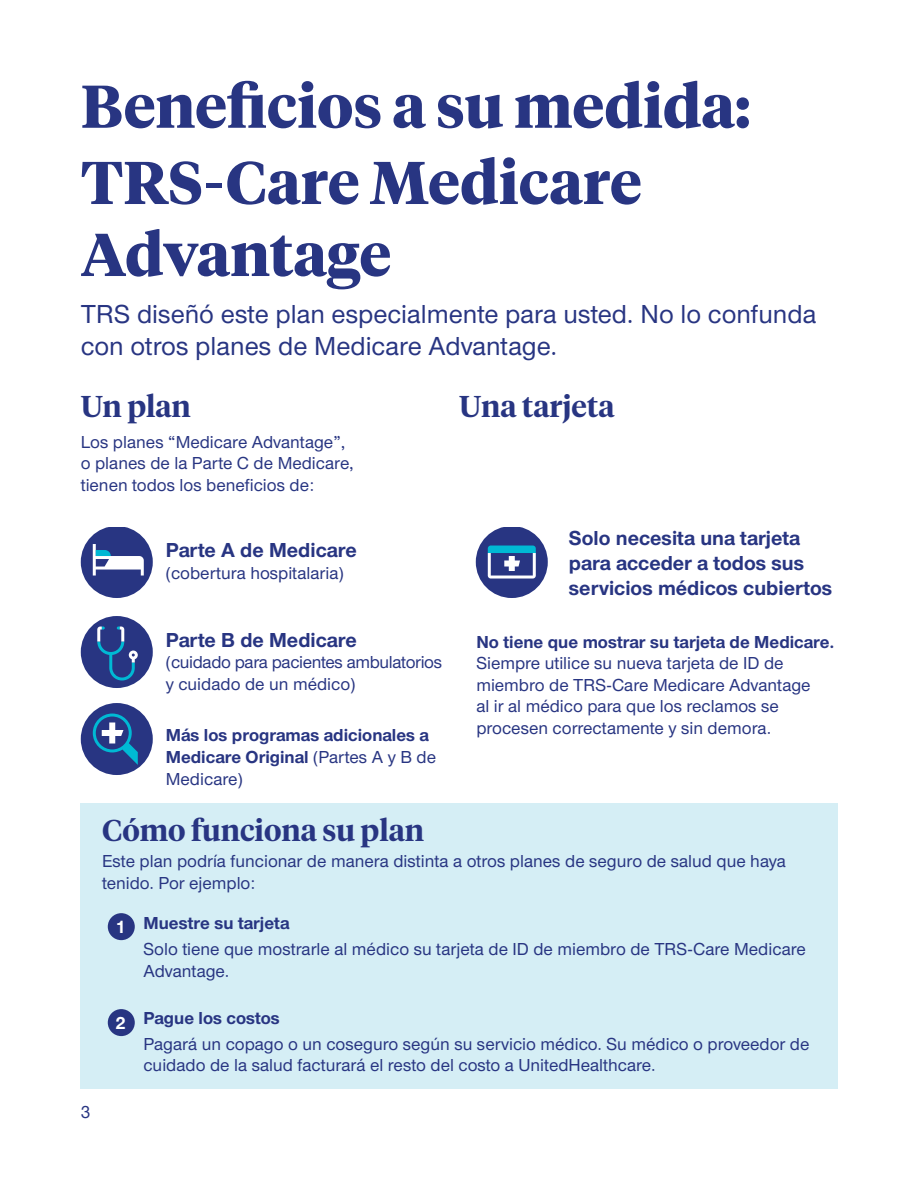
<style>
.page{position:relative;width:918px;height:1188px;background:#fff}
.page>*{position:absolute;margin:0;border:0;box-sizing:border-box;transform-origin:0 0}
.t1{font:700 60px/72px "UHC Serif Headline";color:#283582}
.t2{font:600 30px "UHC Serif Headline";color:#283582}
.t3{font:500 27px/32.4px "UHC Sans";color:#283582}
.t4{font:700 21px/25.2px "UHC Sans";color:#283582}
.t5{font:500 18px/21.6px "UHC Sans";color:#283582}
.t6{font:700 18px/21.6px "UHC Sans";color:#283582}
.t7{font:500 18px/21.6px "UHC Sans";letter-spacing:-.02em;color:#283582}
.t8{font:700 18px "UHC Sans";color:#fff}
.s1{font-weight:500}
.s2{font-weight:700}
</style>
<div class="page">
<svg style="left:81px;top:527px;width:72px;height:71px"></svg>
<div style="left:81px;top:616px;width:72px;height:72px;background:#283582;border-radius:50%"></div>
<svg style="left:97px;top:627px;width:41px;height:54px"></svg>
<div style="left:81px;top:703px;width:72px;height:72px;background:#283582;border-radius:50%"></div>
<svg style="left:93px;top:714px;width:45px;height:51px"></svg>
<svg style="left:476px;top:527px;width:72px;height:71px"></svg>
<div style="left:81px;top:803px;width:757px;height:286px;background:#d5eef5"></div>
<div style="left:108px;top:913px;width:27px;height:27px;background:#283582;border-radius:50%"></div>
<div style="left:108px;top:1009px;width:27px;height:27px;background:#283582;border-radius:50%"></div>
<p class="t1" style="left:81px;top:68px;width:671px">Beneficios a su medida:</p>
<p class="t1" style="left:81px;top:144px;width:562px">TRS-Care Medicare<br>Advantage</p>
<p class="t3" style="left:81px;top:296px;width:737px">TRS diseñó este plan especialmente para usted. No lo confunda con otros planes de Medicare Advantage.</p>
<p class="t2" style="left:81px;top:386px;width:112px">Un plan</p>
<p class="t5" style="left:81px;top:430px;width:274px">Los planes “Medicare Advantage”, o planes de la Parte C de Medicare, tienen todos los beneficios de:</p>
<p class="t2" style="left:459px;top:386px;width:157px">Una tarjeta</p>
<p class="t4" style="left:166px;top:537px;width:193px">Parte A de Medicare</p>
<p class="t5" style="left:166px;top:562px;width:180px">(cobertura hospitalaria)</p>
<p class="t4" style="left:166px;top:626px;width:193px">Parte B de Medicare</p>
<p class="t7" style="left:166px;top:651px;width:278px">(cuidado para pacientes ambulatorios y cuidado de un médico)</p>
<p class="t6" style="left:166px;top:724px;width:272px">Más los programas adicionales a<br>Medicare Original <span class="s1">(Partes A y B de<br>Medicare)</span></p>
<p class="t4" style="left:569px;top:524px;width:265px">Solo necesita una tarjeta para acceder a todos sus servicios médicos cubiertos</p>
<p class="t5" style="left:476px;top:630px;width:360px"><span class="s2">No tiene que mostrar su tarjeta de Medicare.<br></span>Siempre utilice su nueva tarjeta de ID de miembro de TRS-Care Medicare Advantage<br>al ir al médico para que los reclamos se procesen correctamente y sin demora.</p>
<p class="t2" style="left:102px;top:810px;width:324px">Cómo funciona su plan</p>
<p class="t5" style="left:102px;top:850px;width:685px">Este plan podría funcionar de manera distinta a otros planes de seguro de salud que haya tenido. Por ejemplo:</p>
<p class="t6" style="left:144px;top:912px;width:147px">Muestre su tarjeta</p>
<p class="t5" style="left:144px;top:938px;width:664px">Solo tiene que mostrarle al médico su tarjeta de ID de miembro de TRS-Care Medicare<br>Advantage.</p>
<p class="t6" style="left:144px;top:1007px;width:138px">Pague los costos</p>
<p class="t5" style="left:144px;top:1032px;width:667px">Pagará un copago o un coseguro según su servicio médico. Su médico o proveedor de cuidado de la salud facturará el resto del costo a UnitedHealthcare.</p>
<p class="t8" style="left:115px;top:915px;width:12px">1</p>
<p class="t8" style="left:115px;top:1010px;width:12px">2</p>
<p class="t5" style="left:81px;top:1100px;width:11px">3</p>
</div>
